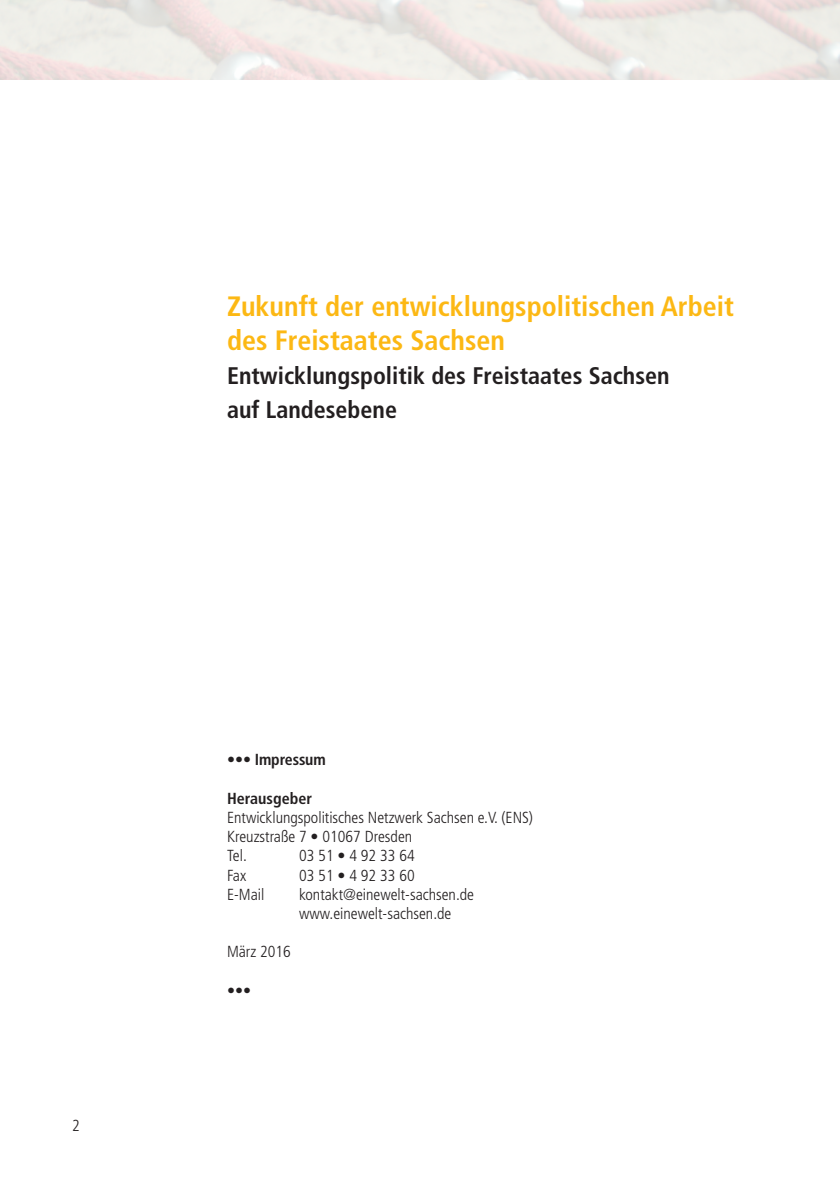
<style>
.page{position:relative;width:840px;height:1191px;background:#fff}
.page>*{position:absolute;margin:0;border:0;box-sizing:border-box;transform-origin:0 0}
.t1{font:700 condensed 28px/33.6px "Frutiger";color:#fcb814}
.t2{font:700 condensed 24px/34.4px "Frutiger";color:#231f20}
.t3{font:300 condensed 16px/19.2px "Frutiger";color:#231f20}
.t4{font:700 condensed 16px "Frutiger";letter-spacing:-.005em;color:#231f20}
.s1{font-weight:300}
</style>
<div class="page">
<p class="t3" style="left:72px;top:1116px;width:9px">2</p>
<h1 class="t1" style="left:227px;top:289px;width:508px">Zukunft der entwicklungspolitischen Arbeit des Freistaates Sachsen</h1>
<h2 class="t2" style="left:227px;top:358px;width:444px">Entwicklungspolitik des Freistaates Sachsen auf Landesebene</h2>
<p class="t4" style="left:227px;top:750px;width:100px"><span class="s1">•••</span> Impressum</p>
<p class="t4" style="left:227px;top:788px;width:86px">Herausgeber</p>
<p class="t3" style="left:227px;top:808px;width:307px">Entwicklungspolitisches Netzwerk Sachsen e.V. (ENS)<br>Kreuzstraße 7 • 01067 Dresden<br>Tel.</p>
<p class="t3" style="left:299px;top:846px;width:117px">03 51 • 4 92 33 64</p>
<p class="t3" style="left:227px;top:865px;width:21px">Fax</p>
<p class="t3" style="left:299px;top:865px;width:117px">03 51 • 4 92 33 60</p>
<p class="t3" style="left:227px;top:885px;width:39px">E-Mail</p>
<p class="t3" style="left:299px;top:885px;width:176px">kontakt@einewelt-sachsen.de www.einewelt-sachsen.de</p>
<p class="t3" style="left:227px;top:942px;width:65px">März 2016</p>
<p class="t3" style="left:227px;top:981px;width:25px">•••</p>
</div>
